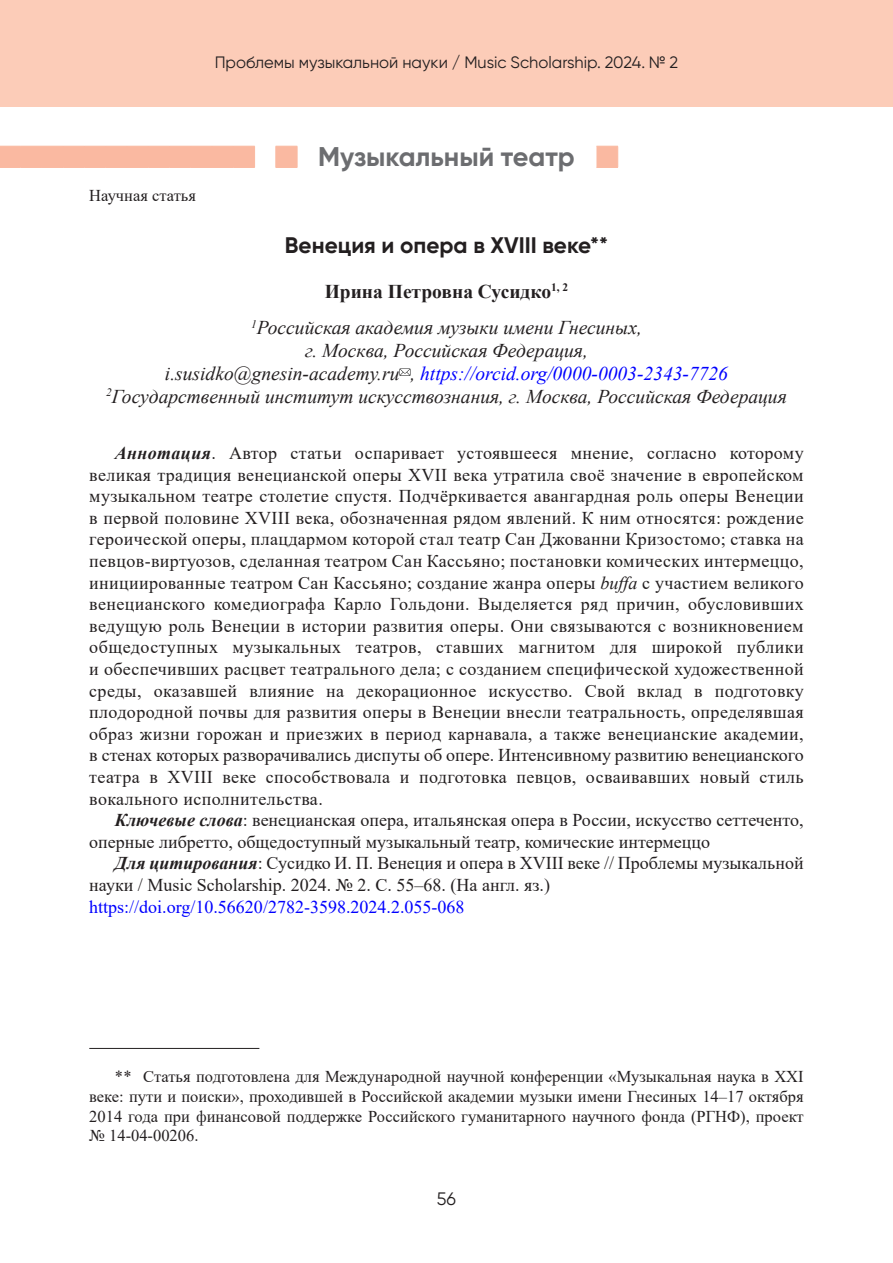
<style>
.page{position:relative;width:893px;height:1263px;background:#fff}
.page>*{position:absolute;margin:0;border:0;box-sizing:border-box;transform-origin:0 0}
.Рубрика{font:700 27px "Gilroy";color:#6c6d70}
.Заголовок{font:700 22.5px "Gilroy";color:#231f20}
.Академия{font:italic 19.5px "Times New Roman";color:#231f20}
.Академия-2{font:italic 19.5px "Times New Roman";color:#00f}
.Автор{font:700 19.5px "Times New Roman";color:#231f20}
.Литература{font:18px/21.6px "Times New Roman";color:#231f20}
.Литература_DOI{font:18px "Times New Roman";color:#00f}
.t1{font:18px "Gilroy";color:#231f20}
.Примечание{font:16.5px/19.8px "Times New Roman";color:#231f20;text-align:justify}
.t2{font:16.5px "Gilroy";color:#231f20}
.Удк{font:16.5px "Times New Roman";color:#231f20}
.s1{color:#231f20}
.s2{font-weight:700;font-style:italic}
.s3{font-style:italic}
</style>
<div class="page">
<div style="left:0;top:0;width:893px;height:107px;background:#fcccb8"></div>
<svg style="left:0;top:146px;width:618px;height:22px"></svg>
<svg style="left:400px;top:369px;width:10px;height:7px"></svg>
<hr style="left:89px;top:1048px;width:170px;height:1px;background:#231f20">
<p class="t2" style="left:215px;top:53px;width:465px">Проблемы музыкальной науки / Music Scholarship. 2024. № 2</p>
<p class="Удк" style="left:89px;top:183px;width:108px">Научная статья</p>
<p class="Рубрика" style="left:318px;top:140px;width:258px">Музыкальный театр</p>
<p class="Заголовок" style="left:285px;top:231px;width:325px">Венеция и опера в XVIII веке**</p>
<p class="Автор" style="left:325px;top:277px;width:245px">Ирина Петровна Сусидко<sup>1,</sup> <sup>2</sup></p>
<p class="Академия" style="left:251px;top:314px;width:392px"><sup>1</sup>Российская академия музыки имени Гнесиных,</p>
<p class="Академия" style="left:305px;top:337px;width:284px">г. Москва, Российская Федерация,</p>
<p class="Академия-2" style="left:165px;top:360px;width:565px"><span class="s1">i.susidko@gnesin-academy.ru ,</span> https://orcid.org/0000-0003-2343-7726</p>
<p class="Академия" style="left:106px;top:383px;width:682px"><sup>2</sup>Государственный институт искусствознания, г. Москва, Российская Федерация</p>
<p class="Литература" style="left:89px;top:442px;width:716px;text-align:justify;text-indent:26px"><span class="s2">Аннотация</span>. Автор статьи оспаривает устоявшееся мнение, согласно которому великая традиция венецианской оперы XVII века утратила своё значение в европейском музыкальном театре столетие спустя. Подчёркивается авангардная роль оперы Венеции в первой половине XVIII века, обозначенная рядом явлений. К ним относятся: рождение героической оперы, плацдармом которой стал театр Сан Джованни Кризостомо; ставка на певцов-виртуозов, сделанная театром Сан Кассьяно; постановки комических интермеццо, инициированные театром Сан Кассьяно; создание жанра оперы <span class="s3">buffa</span> с участием великого венецианского комедиографа Карло Гольдони. Выделяется ряд причин, обусловивших ведущую роль Венеции в истории развития оперы. Они связываются с возникновением общедоступных музыкальных театров, ставших магнитом для широкой публики и обеспечивших расцвет театрального дела; с созданием специфической художественной среды, оказавшей влияние на декорационное искусство. Свой вклад в подготовку плодородной почвы для развития оперы в Венеции внесли театральность, определявшая образ жизни горожан и приезжих в период карнавала, а также венецианские академии, в стенах которых разворачивались диспуты об опере. Интенсивному развитию венецианского театра в XVIII веке способствовала и подготовка певцов, осваивавших новый стиль вокального исполнительства.</p>
<p class="Литература" style="left:89px;top:809px;width:716px;text-indent:26px"><span class="s2">Ключевые слова</span>: венецианская опера, итальянская опера в России, искусство сеттеченто, оперные либретто, общедоступный музыкальный театр, комические интермеццо</p>
<p class="Литература" style="left:89px;top:852px;width:716px;text-indent:26px"><span class="s2">Для цитирования</span>: Сусидко И. П. Венеция и опера в XVIII веке // Проблемы музыкальной науки / Music Scholarship. 2024. № 2. С. 55–68. (На англ. яз.)</p>
<p class="Литература_DOI" style="left:89px;top:894px;width:377px">https://doi.org/10.56620/2782-3598.2024.2.055-068</p>
<p class="Примечание" style="left:89px;top:1066px;width:716px;text-indent:26px">** Статья подготовлена для Международной научной конференции «Музыкальная наука в XXI веке: пути и поиски», проходившей в Российской академии музыки имени Гнесиных 14–17 октября 2014 года при финансовой поддержке Российского гуманитарного научного фонда (РГНФ), проект № 14-04-00206.</p>
<p class="t1" style="left:437px;top:1188px;width:21px">56</p>
</div>
